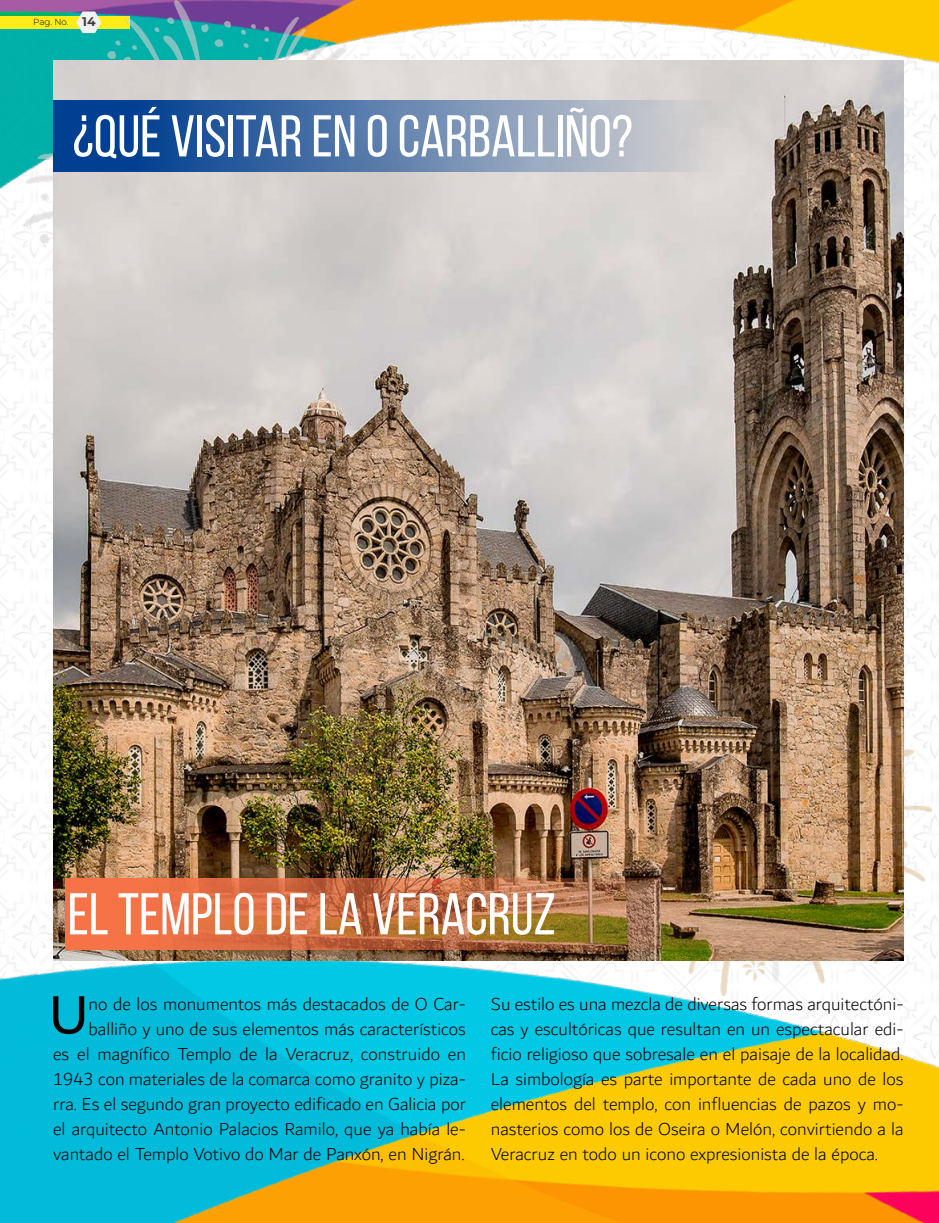
<style>
.page{position:relative;width:939px;height:1223px;background:#fff}
.page>*{position:absolute;margin:0;border:0;box-sizing:border-box;transform-origin:0 0}
.t1{font:58.75px "Bebas Neue";color:#fff}
.t2{font:57.38px "Dubai";color:#000}
.t3{font:300 18.75px/25px "Dubai";color:#000;text-align:right}
.t4{font:300 8.75px "Montserrat";color:#000}
.s1{font-weight:700;font-size:12.5px;color:#413d40}
</style>
<div class="page">
<img style="left:0;top:0;width:939px;height:221px">
<div style="left:0;top:16px;width:130px;height:12px;background:#ffec18"></div>
<img style="left:0;top:711px;width:939px;height:511px">
<img style="left:25px;top:0;width:361px;height:348px">
<img style="left:563px;top:667px;width:369px;height:328px">
<img style="left:53px;top:61px;width:851px;height:899px">
<img style="left:65px;top:878px;width:822px;height:72px">
<svg style="left:53px;top:101px;width:822px;height:71px"></svg>
<p class="t4" style="left:33px;top:16px;width:64px">Pag. No. <span class="s1">14</span></p>
<h1 class="t1" style="left:73px;top:104px;width:562px">¿QUÉ VISITAR EN O CARBALLIÑO?</h1>
<h1 class="t1" style="left:68px;top:882px;width:490px">EL TEMPLO DE LA VERACRUZ</h1>
<h2 class="t2" style="left:49px;top:980px;width:40px">U</h2>
<p class="t3" style="left:53px;top:991px;width:414px">no de los monumentos más destacados de O Car&shy;balliño y uno de sus elementos más característicos<br>es el magnífico Templo de la Veracruz, construido en 1943 con materiales de la comarca como granito y piza&shy;rra. Es el segundo gran proyecto edificado en Galicia por el arquitecto Antonio Palacios Ramilo, que ya había le&shy;vantado el Templo Votivo do Mar de Panxón, en Nigrán.</p>
<p class="t3" style="left:491px;top:991px;width:414px;text-align:justify">Su estilo es una mezcla de diversas formas arquitectóni&shy;cas y escultóricas que resultan en un espectacular edi&shy;ficio religioso que sobresale en el paisaje de la localidad.<br>La simbología es parte importante de cada uno de los elementos del templo, con influencias de pazos y mo&shy;nasterios como los de Oseira o Melón, convirtiendo a la Veracruz en todo un icono expresionista de la época.</p>
</div>
